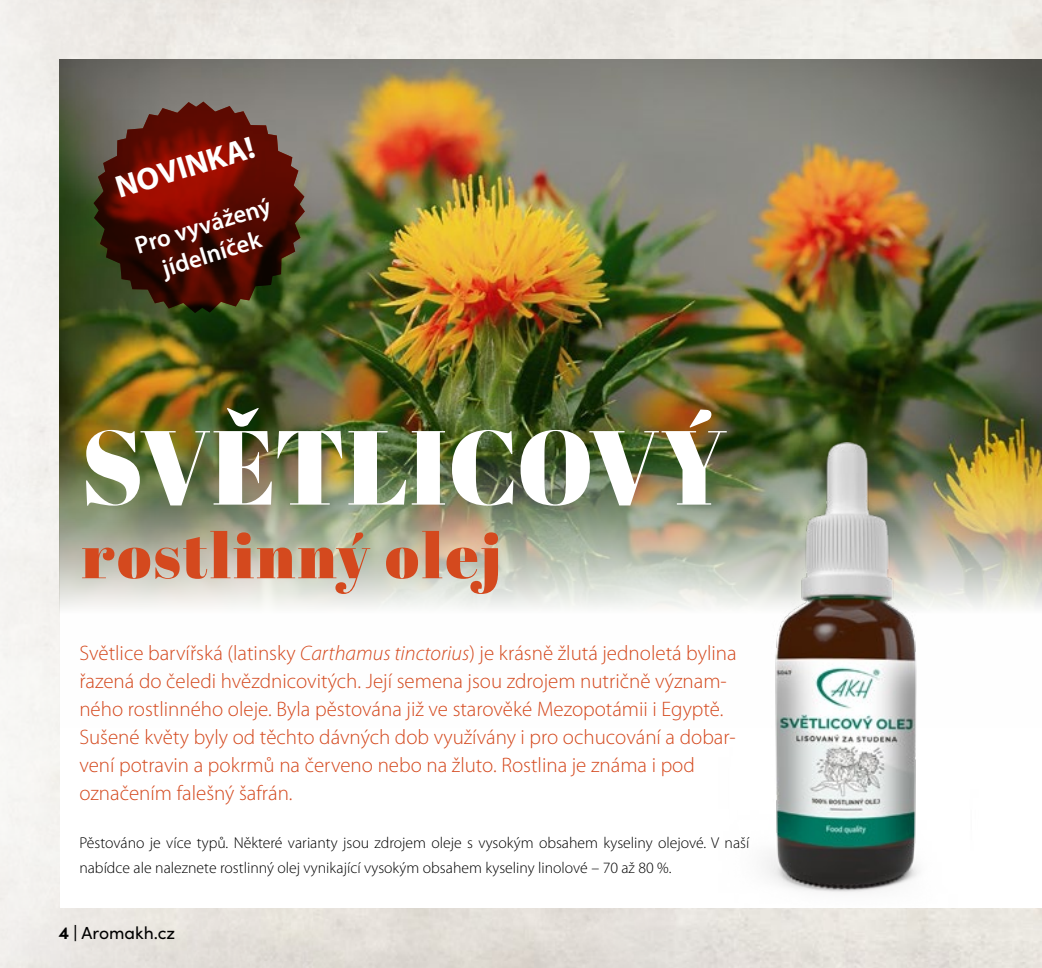
<style>
.page{position:relative;width:1042px;height:968px;background:#fff}
.page>*{position:absolute;margin:0;border:0;box-sizing:border-box;transform-origin:0 0}
.t1{font:900 105px "Abril Display";letter-spacing:.025em;color:#fff}
.t2{font:900 63px "Abril Display";letter-spacing:.05em;color:#d4491e}
.t3{font:700 31.5px "Myriad Pro";color:#fff}
.t4{font:600 24.5px/29.4px "Myriad Pro";color:#fff;text-align:center}
.t5{font:300 21px/28px "Myriad Pro";color:#d4491e}
.t6{font:17.5px "Sofia Pro";color:#000}
.t7{font:300 15.75px/24.5px "Myriad Pro";color:#000}
.s1{font-style:italic}
.s2{font-weight:700}
</style>
<div class="page">
<img style="left:680px;top:0;width:362px;height:967px">
<img style="left:0;top:0;width:680px;height:967px">
<div style="left:60px;top:60px;width:982px;height:848px;background:#fff"></div>
<img style="left:60px;top:60px;width:982px;height:548px">
<svg style="left:94px;top:102px;width:211px;height:211px;background:#5c2214"></svg>
<img style="left:707px;top:442px;width:278px;height:451px">
<h3 class="t3" style="left:110px;top:168px;width:145px;rotate:-17deg">NOVINKA!</h3>
<p class="t4" style="left:131px;top:231px;width:142px;rotate:-17deg">Pro vyvážený jídelníček</p>
<h1 class="t1" style="left:82px;top:393px;width:646px">SVĚTLICOVÝ</h1>
<h2 class="t2" style="left:82px;top:511px;width:420px">rostlinný olej</h2>
<p class="t5" style="left:79px;top:639px;width:659px">Světlice barvířská (latinsky <span class="s1">Carthamus tinctorius</span>) je krásně žlutá jednoletá bylina řazená do čeledi hvězdnicovitých. Její semena jsou zdrojem nutričně význam&shy;ného rostlinného oleje. Byla pěstována již ve starověké Mezopotámii i Egyptě.<br>Sušené květy byly od těchto dávných dob využívány i pro ochucování a dobar&shy;vení potravin a pokrmů na červeno nebo na žluto. Rostlina je známa i pod označením falešný šafrán.</p>
<p class="t7" style="left:79px;top:830px;width:671px">Pěstováno je více typů. Některé varianty jsou zdrojem oleje s vysokým obsahem kyseliny olejové. V naší nabídce ale naleznete rostlinný olej vynikající vysokým obsahem kyseliny linolové – 70 až 80 %.</p>
<p class="t6" style="left:59px;top:920px;width:118px"><span class="s2">4 |</span> Aromakh.cz</p>
</div>
